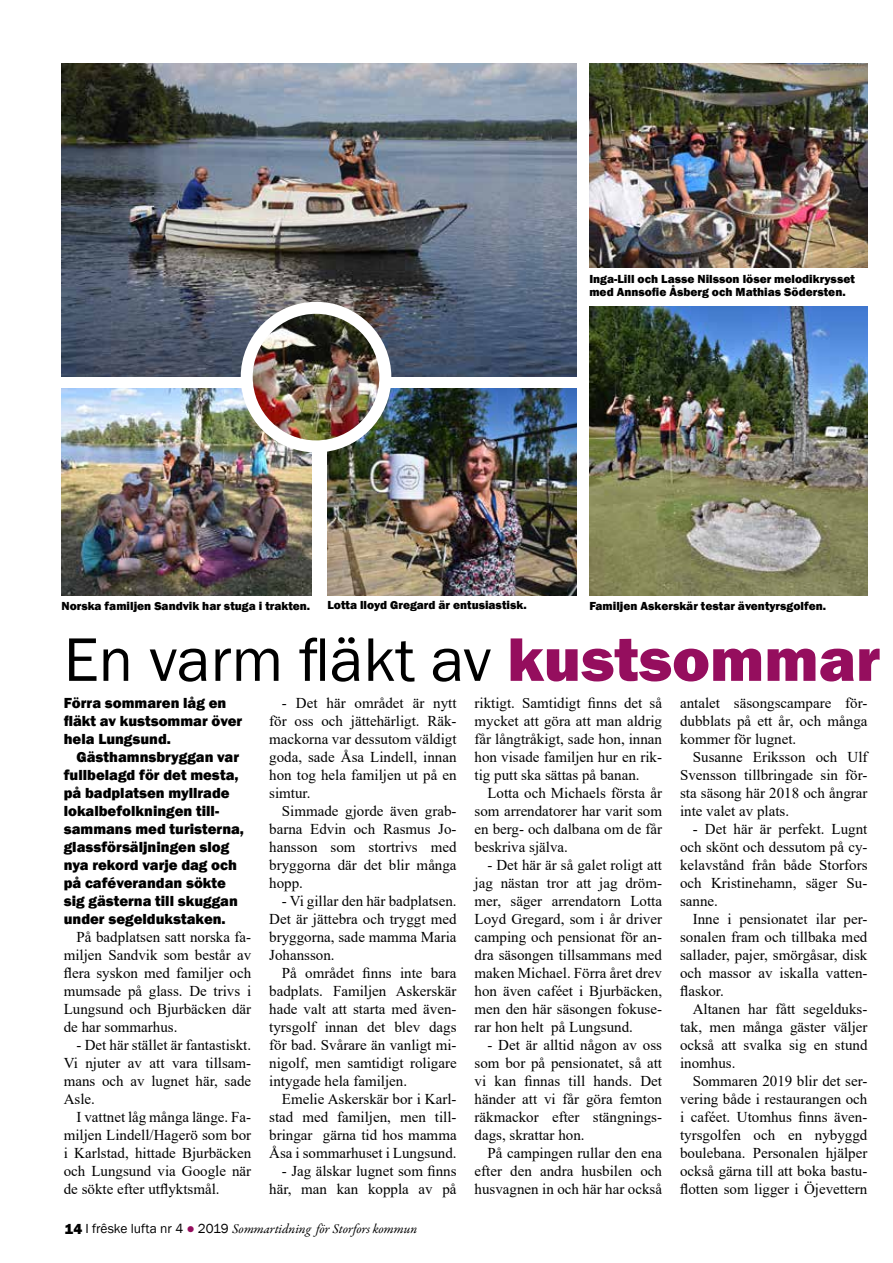
<style>
.page{position:relative;width:893px;height:1263px;background:#fff}
.page>*{position:absolute;margin:0;border:0;box-sizing:border-box;transform-origin:0 0}
.t1{font:63.6px "Franklin Gothic";color:#000}
.t2{font:15px/18px "Times New Roman";color:#000;text-align:justify}
.t3{font:800 15px/18px "Franklin Gothic";color:#000}
.t4{font:italic 13.5px "Garamond Premr Pro";letter-spacing:-.005em;color:#000}
.t5{font:800 12px/13.5px "Franklin Gothic";color:#000}
.s1{font-weight:800;color:#950e5e}
.s2{font-family:"Franklin Gothic";font-weight:800;font-style:normal;font-size:15px}
.s3{font-family:"Franklin Gothic";font-style:normal}
.s4{color:#950e5e}
</style>
<div class="page">
<img style="left:61px;top:64px;width:515px;height:312px">
<img style="left:589px;top:64px;width:278px;height:204px">
<img style="left:589px;top:307px;width:278px;height:289px">
<img style="left:327px;top:389px;width:249px;height:207px">
<img style="left:61px;top:389px;width:250px;height:207px">
<img style="left:247px;top:308px;width:138px;height:138px;border-radius:66px">
<div style="left:241px;top:302px;width:150px;height:150px;border:12px solid #fff;border-radius:50%"></div>
<p class="t5" style="left:589px;top:272px;width:267px">Inga-Lill och Lasse Nilsson löser melodikrysset med Annsofie Åsberg och Mathias Södersten.</p>
<p class="t5" style="left:327px;top:598px;width:201px">Lotta lloyd Gregard är entusiastisk.</p>
<p class="t5" style="left:589px;top:599px;width:238px">Familjen Askerskär testar äventyrsgolfen.</p>
<p class="t5" style="left:61px;top:599px;width:250px">Norska familjen Sandvik har stuga i trakten.</p>
<h1 class="t1" style="left:64px;top:620px;width:818px">En varm fläkt av <span class="s1">kustsommar</span></h1>
<p class="t3" style="left:64px;top:694px;width:180px">Förra sommaren låg en fläkt av kustsommar över hela Lungsund.</p>
<p class="t3" style="left:64px;top:748px;width:182px;text-indent:13px">Gästhamnsbryggan var fullbelagd för det mesta, på badplatsen myllrade lokalbefolkningen till&shy;sammans med turisterna, glassförsäljningen slog nya rekord varje dag och på caféverandan sökte sig gästerna till skuggan under segeldukstaken.</p>
<p class="t2" style="left:64px;top:927px;width:189px;text-indent:13px">På badplatsen satt norska fa&shy;miljen Sandvik som består av flera syskon med familjer och mumsade på glass. De trivs i Lungsund och Bjurbäcken där de har sommarhus.</p>
<p class="t2" style="left:64px;top:1035px;width:189px;text-indent:13px">- Det här stället är fantastiskt.<br>Vi njuter av att vara tillsam&shy;mans och av lugnet här, sade Asle.</p>
<p class="t2" style="left:64px;top:1107px;width:189px;text-indent:13px">I vattnet låg många länge. Fa&shy;miljen Lindell/Hagerö som bor i Karlstad, hittade Bjurbäcken och Lungsund via Google när de sökte efter utflyktsmål.</p>
<p class="t2" style="left:269px;top:693px;width:189px;text-indent:13px">- Det här området är nytt för oss och jättehärligt. Räk&shy;mackorna var dessutom väldigt goda, sade Åsa Lindell, innan hon tog hela familjen ut på en simtur.</p>
<p class="t2" style="left:269px;top:801px;width:189px;text-indent:13px">Simmade gjorde även grab&shy;barna Edvin och Rasmus Jo&shy;hansson som stortrivs med bryggorna där det blir många hopp.</p>
<p class="t2" style="left:269px;top:891px;width:189px;text-indent:13px">- Vi gillar den här badplatsen.<br>Det är jättebra och tryggt med bryggorna, sade mamma Maria Johansson.</p>
<p class="t2" style="left:269px;top:963px;width:189px;text-indent:13px">På området finns inte bara badplats. Familjen Askerskär hade valt att starta med även&shy;tyrsgolf innan det blev dags för bad. Svårare än vanligt mi&shy;nigolf, men samtidigt roligare intygade hela familjen.</p>
<p class="t2" style="left:269px;top:1089px;width:189px;text-indent:13px">Emelie Askerskär bor i Karl&shy;stad med familjen, men till&shy;bringar gärna tid hos mamma Åsa i sommarhuset i Lungsund.</p>
<p class="t2" style="left:269px;top:1161px;width:189px;text-align:right">- Jag älskar lugnet som finns här, man kan koppla av på</p>
<p class="t4" style="left:64px;top:1221px;width:354px"><span class="s2">14</span> <span class="s3">I frêske lufta nr 4</span> <span class="s4">●</span> <span class="s3">2019</span> Sommartidning för Storfors kommun</p>
<p class="t2" style="left:475px;top:693px;width:189px">riktigt. Samtidigt finns det så mycket att göra att man aldrig får långtråkigt, sade hon, innan hon visade familjen hur en rik&shy;tig putt ska sättas på banan.</p>
<p class="t2" style="left:475px;top:783px;width:189px;text-indent:13px">Lotta och Michaels första år som arrendatorer har varit som en berg- och dalbana om de får beskriva själva.</p>
<p class="t2" style="left:475px;top:855px;width:189px;text-indent:13px">- Det här är så galet roligt att jag nästan tror att jag dröm&shy;mer, säger arrendatorn Lotta Loyd Gregard, som i år driver camping och pensionat för an&shy;dra säsongen tillsammans med maken Michael. Förra året drev hon även caféet i Bjurbäcken, men den här säsongen fokuse&shy;rar hon helt på Lungsund.</p>
<p class="t2" style="left:475px;top:1035px;width:189px;text-indent:13px">- Det är alltid någon av oss som bor på pensionatet, så att vi kan finnas till hands. Det händer att vi får göra femton räkmackor efter stängnings&shy;dags, skrattar hon.</p>
<p class="t2" style="left:475px;top:1143px;width:189px;text-indent:13px">På campingen rullar den ena efter den andra husbilen och husvagnen in och här har också</p>
<p class="t2" style="left:680px;top:693px;width:189px">antalet säsongscampare för&shy;dubblats på ett år, och många kommer för lugnet.</p>
<p class="t2" style="left:680px;top:747px;width:189px;text-indent:13px">Susanne Eriksson och Ulf Svensson tillbringade sin för&shy;sta säsong här 2018 och ångrar inte valet av plats.</p>
<p class="t2" style="left:680px;top:819px;width:189px;text-indent:13px">- Det här är perfekt. Lugnt och skönt och dessutom på cy&shy;kelavstånd från både Storfors och Kristinehamn, säger Su&shy;sanne.</p>
<p class="t2" style="left:680px;top:909px;width:189px;text-indent:13px">Inne i pensionatet ilar per&shy;sonalen fram och tillbaka med sallader, pajer, smörgåsar, disk och massor av iskalla vatten&shy;flaskor.</p>
<p class="t2" style="left:680px;top:999px;width:189px;text-indent:13px">Altanen har fått segelduks&shy;tak, men många gäster väljer också att svalka sig en stund inomhus.</p>
<p class="t2" style="left:680px;top:1071px;width:189px;text-indent:13px">Sommaren 2019 blir det ser&shy;vering både i restaurangen och i caféet. Utomhus finns även&shy;tyrsgolfen och en nybyggd boulebana. Personalen hjälper också gärna till att boka bastu&shy;flotten som ligger i Öjevettern</p>
</div>
